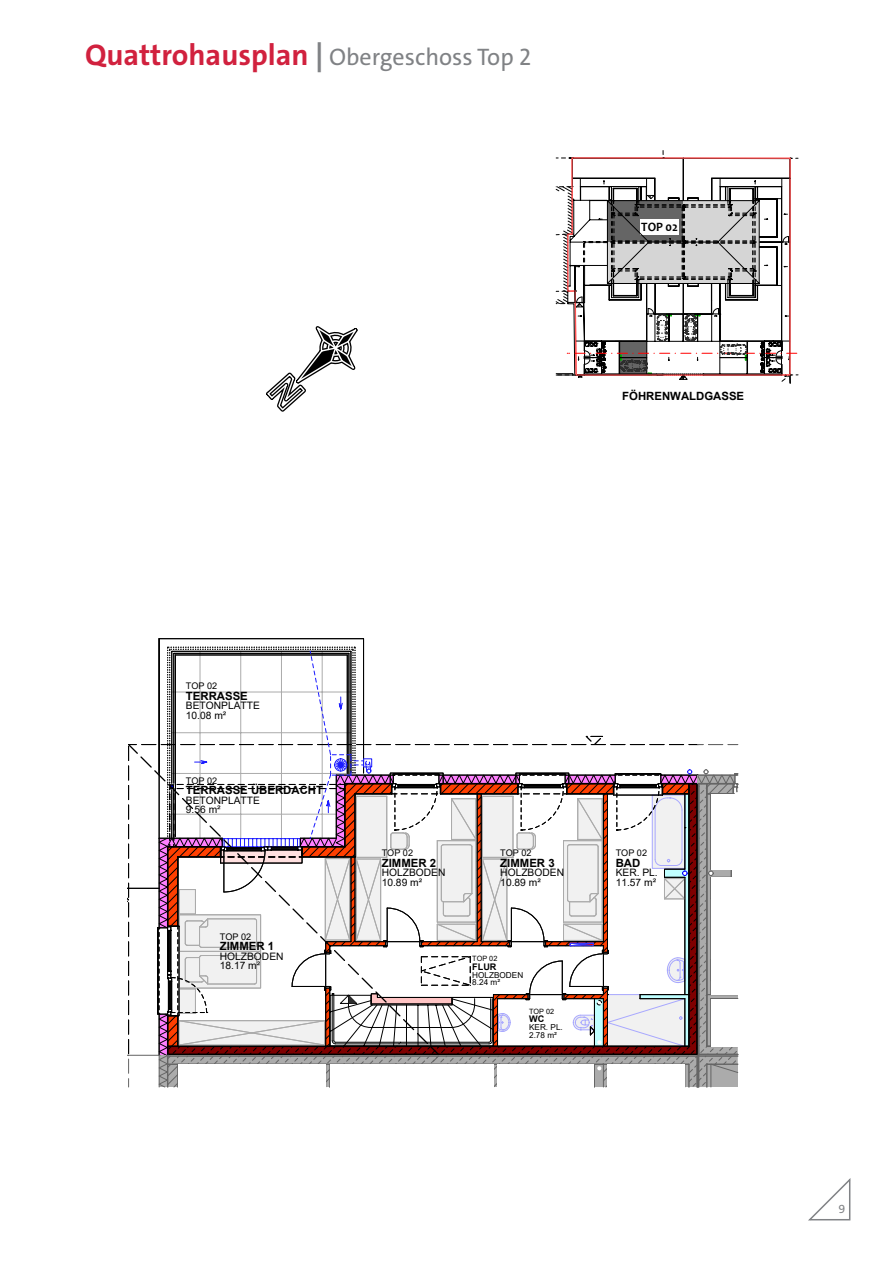
<style>
.page{position:relative;width:893px;height:1263px;background:#fff}
.page>*{position:absolute;margin:0;border:0;box-sizing:border-box;transform-origin:0 0}
.t1{font:24px "The Sans";color:#808285}
.t2{font:700 12.75px "Candara";color:#000;scale:.95 1}
.t3{font:12px "The Sans";color:#808285}
.t4{font:700 11.4px "Arial";color:#000}
.t5{font:10.2px/9.4px "Arial";color:#000}
.t6{font:9.15px "Arial";color:#000}
.t7{font:700 9.15px "Arial";color:#000}
.t8{font:8.25px/7.6px "Arial";color:#000}
.t9{font:7.35px "Arial";color:#000}
.s1{font-weight:700;font-size:30px;color:#d1213e}
.s2{font-weight:700;font-size:30px}
</style>
<div class="page">
<svg style="left:808px;top:1178px;width:43px;height:43px"></svg>
<hr style="left:159px;top:638px;width:205px;height:1px;background:#000">
<hr style="left:363px;top:639px;width:1px;height:134px;background:#000">
<hr style="left:159px;top:639px;width:1px;height:199px;background:#000">
<svg style="left:128px;top:744px;width:14px;height:311px"></svg>
<svg style="left:128px;top:744px;width:8px;height:16px"></svg>
<svg style="left:128px;top:981px;width:1px;height:106px"></svg>
<hr style="left:128px;top:1055px;width:31px;height:1px;background:#656565">
<svg style="left:142px;top:647px;width:597px;height:441px"></svg>
<svg style="left:555px;top:151px;width:242px;height:232px"></svg>
<div style="left:711px;top:794px;width:28px;height:75px;background:#fff"></div>
<div style="left:711px;top:877px;width:28px;height:117px;background:#fff"></div>
<div style="left:711px;top:999px;width:28px;height:47px;background:#fff"></div>
<div style="left:178px;top:1064px;width:148px;height:29px;background:#fff"></div>
<div style="left:330px;top:1065px;width:163px;height:28px;background:#fff"></div>
<div style="left:497px;top:1064px;width:97px;height:29px;background:#fff"></div>
<div style="left:607px;top:1064px;width:78px;height:29px;background:#fff"></div>
<svg style="left:266px;top:326px;width:92px;height:86px"></svg>
<p class="t1" style="left:85px;top:41px;width:447px"><span class="s1">Quattrohausplan</span> <span class="s2">|</span> Obergeschoss Top 2</p>
<p class="t2" style="left:641px;top:219px;width:40px">TOP 02</p>
<p class="t4" style="left:622px;top:388px;width:124px">FÖHRENWALDGASSE</p>
<p class="t6" style="left:186px;top:679px;width:33px">TOP 02</p>
<p class="t5" style="left:186px;top:701px;width:75px">BETONPLATTE<br>10.08 m²</p>
<p class="t4" style="left:186px;top:687px;width:63px">TERRASSE</p>
<p class="t6" style="left:186px;top:774px;width:33px">TOP 02</p>
<p class="t5" style="left:186px;top:795px;width:75px">BETONPLATTE<br>9.56 m²</p>
<p class="t4" style="left:186px;top:782px;width:139px">TERRASSE ÜBERDACHT</p>
<p class="t6" style="left:220px;top:930px;width:33px">TOP 02</p>
<p class="t5" style="left:220px;top:951px;width:65px">HOLZBODEN<br>18.17 m²</p>
<p class="t4" style="left:220px;top:938px;width:56px">ZIMMER 1</p>
<p class="t6" style="left:382px;top:846px;width:33px">TOP 02</p>
<p class="t5" style="left:382px;top:868px;width:65px">HOLZBODEN<br>10.89 m²</p>
<p class="t6" style="left:500px;top:846px;width:33px">TOP 02</p>
<p class="t5" style="left:500px;top:868px;width:65px">HOLZBODEN<br>10.89 m²</p>
<p class="t6" style="left:616px;top:846px;width:33px">TOP 02</p>
<p class="t5" style="left:616px;top:868px;width:44px">KER. PL.<br>11.57 m²</p>
<p class="t4" style="left:382px;top:854px;width:56px">ZIMMER 2</p>
<p class="t4" style="left:500px;top:854px;width:56px">ZIMMER 3</p>
<p class="t4" style="left:616px;top:854px;width:26px">BAD</p>
<p class="t9" style="left:472px;top:954px;width:27px">TOP 02</p>
<p class="t8" style="left:472px;top:971px;width:52px">HOLZBODEN<br>8.24 m²</p>
<p class="t7" style="left:472px;top:960px;width:26px">FLUR</p>
<p class="t9" style="left:529px;top:1006px;width:27px">TOP 02</p>
<p class="t8" style="left:529px;top:1023px;width:35px">KER. PL.<br>2.78 m²</p>
<p class="t7" style="left:529px;top:1012px;width:17px">WC</p>
<p class="t3" style="left:838px;top:1201px;width:8px">9</p>
</div>
